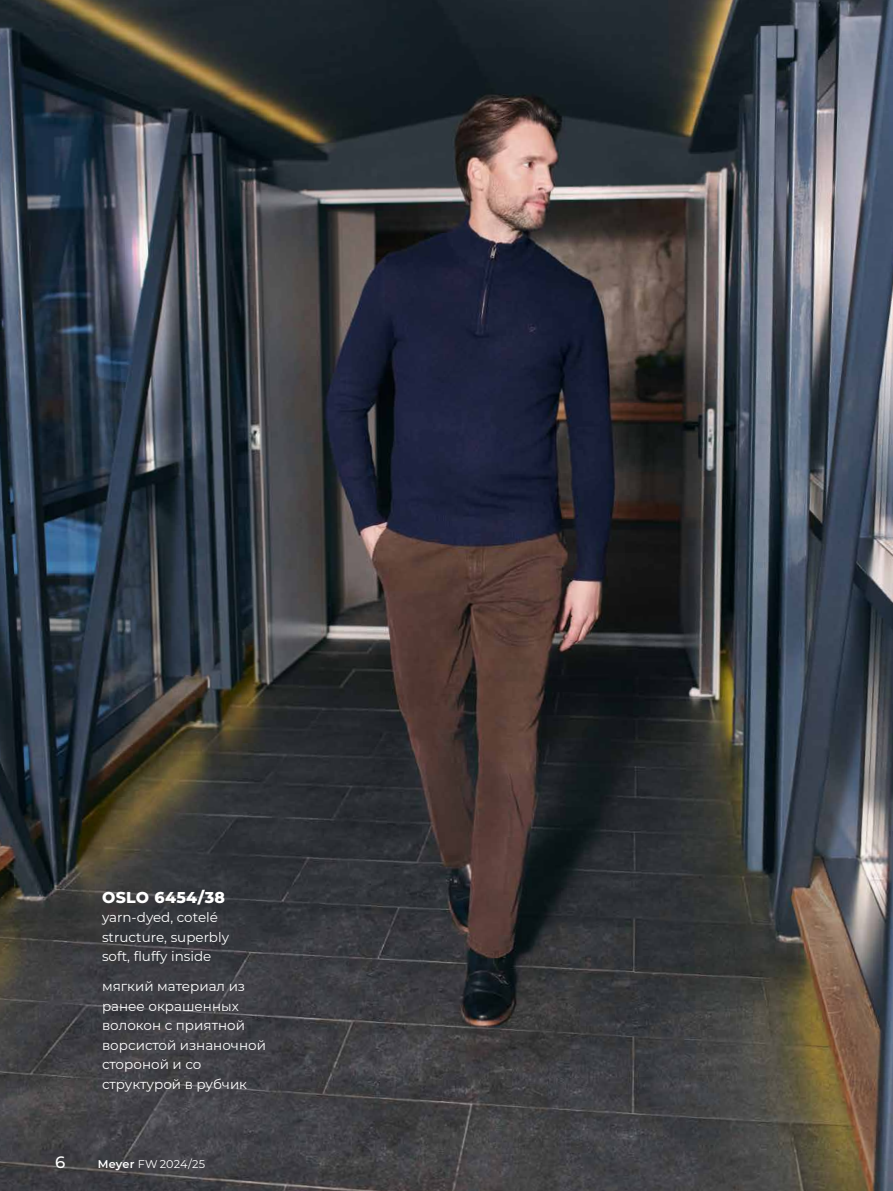
<style>
.page{position:relative;width:893px;height:1191px;background:#fff}
.page>*{position:absolute;margin:0;border:0;box-sizing:border-box;transform-origin:0 0}
.t1{font:500 16.5px "Montserrat";color:#fff}
.t2{font:800 15.75px "Montserrat";letter-spacing:.02em;color:#fff}
.t3{font:13.5px/19.5px "Montserrat";color:#fff}
.t4{font:11.25px "Montserrat";letter-spacing:.02em;color:#fff}
.s1{font-weight:600}
</style>
<div class="page">
<img style="left:0;top:0;width:893px;height:1191px">
<p class="t2" style="left:102px;top:885px;width:125px">OSLO 6454/38</p>
<p class="t3" style="left:102px;top:907px;width:129px">yarn-dyed, cotelé structure, superbly soft, fluffy inside</p>
<p class="t3" style="left:102px;top:976px;width:165px">мягкий материал из ранее окрашенных волокон с приятной ворсистой изнаночной стороной и со структурой в рубчик</p>
<p class="t1" style="left:55px;top:1150px;width:12px">6</p>
<p class="t4" style="left:98px;top:1155px;width:109px"><span class="s1">Meyer</span> FW 2024/25</p>
</div>
